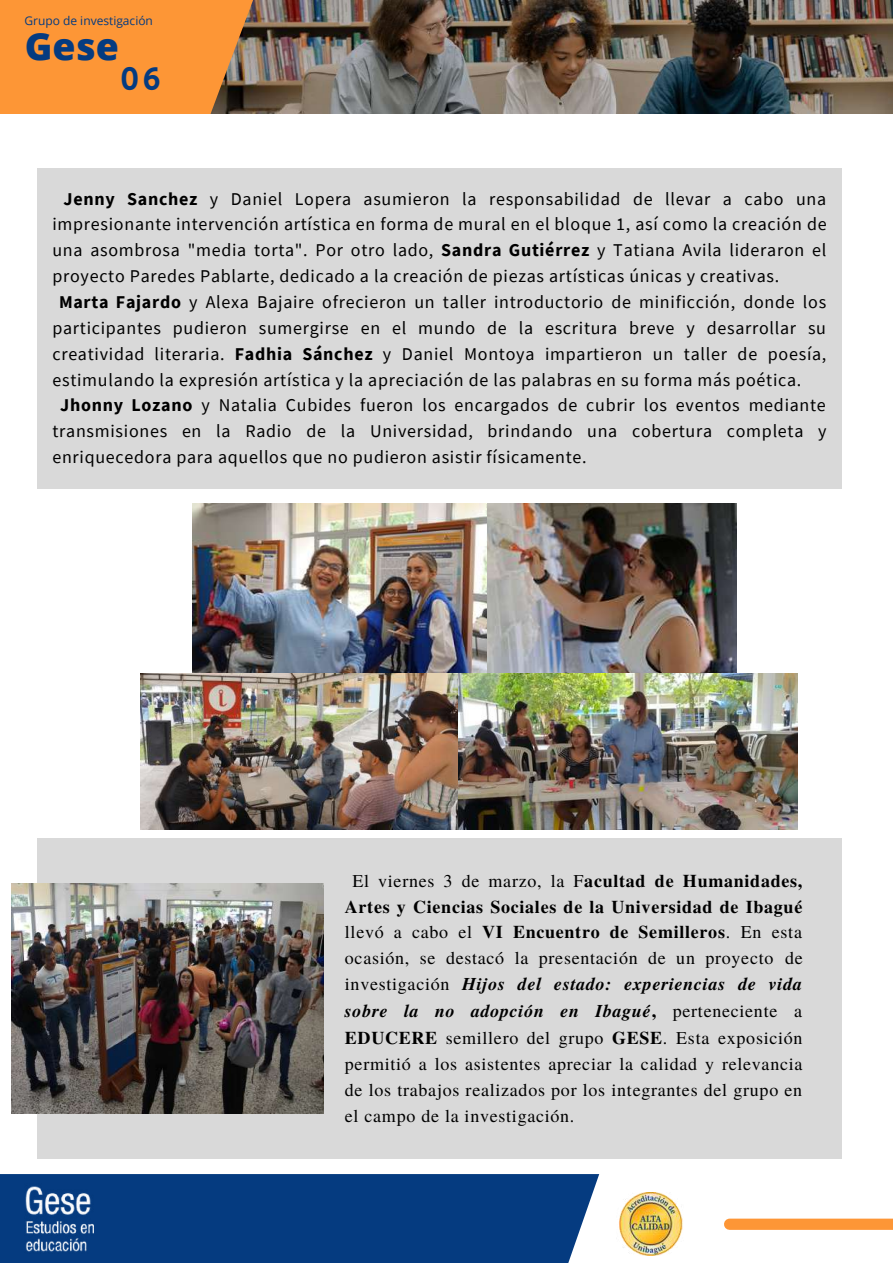
<style>
.page{position:relative;width:893px;height:1264px;background:#fff}
.page>*{position:absolute;margin:0;border:0;box-sizing:border-box;transform-origin:0 0}
.t1{font:800 37.5px "Open Sans";color:#053b80}
.t2{font:30px "CA Generated";color:#053b80}
.t3{font:18px "Source Sans Pro";letter-spacing:.04em;color:#000}
.t4{font:18px/26.1px "Te X Gyre Termes";letter-spacing:.04em;color:#000;text-align:justify}
.t5{font:12px "Open Sans";color:#053b80}
.s1{font-weight:700}
.s2{font-weight:700;font-style:italic}
</style>
<div class="page">
<div style="left:729px;top:1218px;width:163px;height:11px;background:#fd9636"></div>
<img style="left:619px;top:1192px;width:64px;height:63px">
<div style="left:0;top:1173px;width:599px;height:89px;background:#053b80"></div>
<img style="left:25px;top:1186px;width:68px;height:66px">
<div style="left:38px;top:169px;width:804px;height:320px;background:#d9d9d9"></div>
<img style="left:305px;top:0;width:587px;height:114px">
<svg style="left:0;top:0;width:305px;height:114px;background:#da883c"></svg>
<img style="left:192px;top:503px;width:295px;height:171px">
<img style="left:487px;top:503px;width:249px;height:171px">
<img style="left:141px;top:674px;width:656px;height:155px">
<div style="left:38px;top:838px;width:804px;height:320px;background:#d9d9d9"></div>
<img style="left:12px;top:883px;width:312px;height:230px">
<p class="t5" style="left:24px;top:12px;width:130px">Grupo de investigación</p>
<h1 class="t1" style="left:25px;top:20px;width:96px">Gese</h1>
<h2 class="t2" style="left:121px;top:62px;width:42px">06</h2>
<p class="t3" style="left:63px;top:187px;width:764px"><span class="s1">Jenny Sanchez</span> y Daniel Lopera asumieron la responsabilidad de llevar a cabo una</p>
<p class="t3" style="left:52px;top:213px;width:775px">impresionante intervención artística en forma de mural en el bloque 1, así como la creación de</p>
<p class="t3" style="left:52px;top:238px;width:775px">una asombrosa "media torta". Por otro lado, <span class="s1">Sandra Gutiérrez</span> y Tatiana Avila lideraron el</p>
<p class="t3" style="left:52px;top:264px;width:728px">proyecto Paredes Pablarte, dedicado a la creación de piezas artísticas únicas y creativas.</p>
<p class="t3" style="left:59px;top:290px;width:768px"><span class="s1">Marta Fajardo</span> y Alexa Bajaire ofrecieron un taller introductorio de minificción, donde los</p>
<p class="t3" style="left:52px;top:316px;width:775px">participantes pudieron sumergirse en el mundo de la escritura breve y desarrollar su</p>
<p class="t3" style="left:52px;top:342px;width:775px">creatividad literaria. <span class="s1">Fadhia Sánchez</span> y Daniel Montoya impartieron un taller de poesía,</p>
<p class="t3" style="left:52px;top:368px;width:750px">estimulando la expresión artística y la apreciación de las palabras en su forma más poética.</p>
<p class="t3" style="left:60px;top:394px;width:767px"><span class="s1">Jhonny Lozano</span> y Natalia Cubides fueron los encargados de cubrir los eventos mediante</p>
<p class="t3" style="left:52px;top:419px;width:775px">transmisiones en la Radio de la Universidad, brindando una cobertura completa y</p>
<p class="t3" style="left:52px;top:445px;width:535px">enriquecedora para aquellos que no pudieron asistir físicamente.</p>
<p class="t4" style="left:345px;top:866px;width:459px;text-indent:7px">El viernes 3 de marzo, la F<span class="s1">acultad de Humanidades, Artes y Ciencias Sociales de la Universidad de Ibagué </span>llevó a cabo el <span class="s1">VI Encuentro de Semilleros</span>. En esta ocasión, se destacó la presentación de un proyecto de investigación <span class="s2">Hijos del estado: experiencias de vida sobre la no adopción en Ibagué</span><span class="s1">,</span> perteneciente a <span class="s1">EDUCERE</span> semillero del grupo <span class="s1">GESE</span>. Esta exposición permitió a los asistentes apreciar la calidad y relevancia de los trabajos realizados por los integrantes del grupo en el campo de la investigación.</p>
</div>
